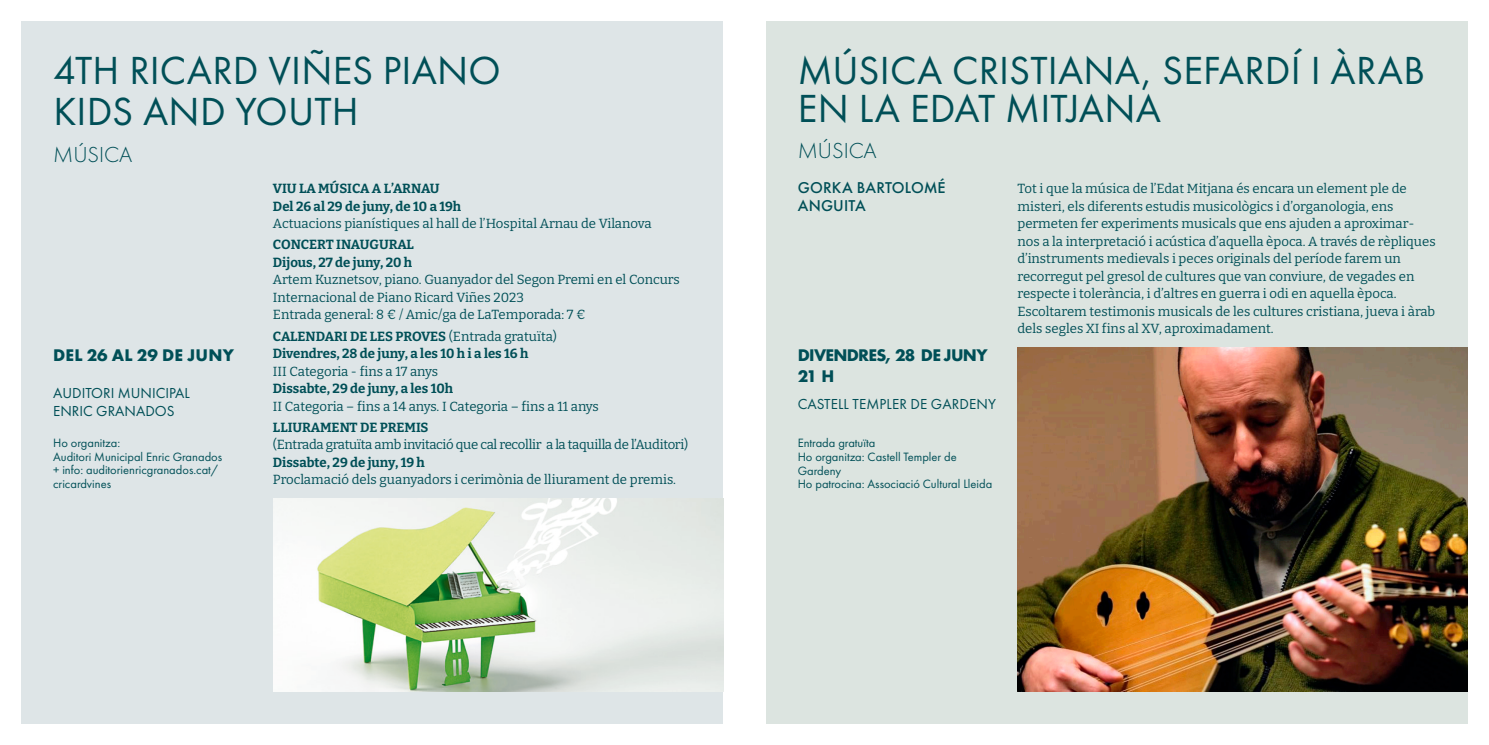
<style>
.page{position:relative;width:1489px;height:745px;background:#fff}
.page>*{position:absolute;margin:0;border:0;box-sizing:border-box;transform-origin:0 0}
.TITOL1{font:40.62px/37.5px "Futura PT";letter-spacing:.005em;color:#004f57}
.subtitol{font:300 22.5px "Futura PT";color:#004f57}
.DATA_23{font:700 17.5px "Futura PT";letter-spacing:-.04em;color:#004f57}
.DATA_23-2{font:700 17.5px "Futura PT";letter-spacing:.01em;color:#004f57}
.Interprets_23{font:500 16.25px/17.5px "Futura PT";letter-spacing:.01em;color:#004f57}
.INFO_23{font:15px "Futura PT";color:#004f57}
.LLOC_23{font:15px "Futura PT";letter-spacing:.01em;color:#004f57}
.TEXT{font:13.25px/17.5px "Bitter";color:#004f57}
.TEXT-2{font:700 13.25px "Bitter";color:#004f57}
.TEXT-3{font:13.25px "Bitter";letter-spacing:-.02em;color:#004f57}
.INFO_23-2{font:12.5px/13.8px "Futura PT";color:#004f57}
.s1{font-weight:400}
</style>
<div class="page">
<div style="left:0;top:0;width:755px;height:744px;background:#dee5e7"></div>
<div style="left:744px;top:0;width:744px;height:744px;background:#dce4e0"></div>
<div style="left:0;top:723px;width:765px;height:21px;background:#fff"></div>
<div style="left:744px;top:0;width:744px;height:21px;background:#fff"></div>
<div style="left:723px;top:723px;width:765px;height:21px;background:#fff"></div>
<div style="left:0;top:0;width:744px;height:21px;background:#fff"></div>
<div style="left:0;top:0;width:21px;height:744px;background:#fff"></div>
<div style="left:1467px;top:0;width:21px;height:744px;background:#fff"></div>
<div style="left:723px;top:0;width:42px;height:744px;background:#fff"></div>
<img style="left:273px;top:498px;width:450px;height:193px">
<img style="left:1017px;top:347px;width:450px;height:344px">
<p class="TITOL1" style="left:53px;top:52px;width:449px">4TH RICARD VIÑES PIANO</p>
<p class="TITOL1" style="left:53px;top:93px;width:307px">KIDS AND YOUTH</p>
<p class="subtitol" style="left:53px;top:141px;width:80px">MÚSICA</p>
<p class="DATA_23-2" style="left:53px;top:343px;width:182px">DEL 26 AL 29 DE JUNY</p>
<p class="INFO_23" style="left:53px;top:384px;width:138px">AUDITORI MUNICIPAL</p>
<p class="INFO_23" style="left:53px;top:401px;width:123px">ENRIC GRANADOS</p>
<p class="INFO_23-2" style="left:53px;top:435px;width:69px">Ho organitza:</p>
<p class="INFO_23-2" style="left:53px;top:449px;width:170px">Auditori Municipal Enric Granados</p>
<p class="INFO_23-2" style="left:53px;top:463px;width:167px">+ info: auditorienricgranados.cat/ cricardvines</p>
<p class="TEXT-2" style="left:273px;top:180px;width:168px">VIU LA MÚSICA A L’ARNAU</p>
<p class="TEXT-2" style="left:273px;top:198px;width:190px">Del 26 al 29 de juny, de 10 a 19h</p>
<p class="TEXT" style="left:273px;top:214px;width:380px">Actuacions pianístiques al hall de l’Hospital Arnau de Vilanova</p>
<p class="TEXT-2" style="left:273px;top:236px;width:142px">CONCERT INAUGURAL</p>
<p class="TEXT-2" style="left:273px;top:254px;width:141px">Dijous, 27 de juny, 20 h</p>
<p class="TEXT" style="left:273px;top:270px;width:408px">Artem Kuznetsov, piano. Guanyador del Segon Premi en el Concurs<br>Internacional de Piano Ricard Viñes 2023</p>
<p class="TEXT" style="left:273px;top:305px;width:314px">Entrada general: 8 € / Amic/ga de LaTemporada: 7 €</p>
<p class="TEXT-2" style="left:273px;top:327px;width:285px">CALENDARI DE LES PROVES <span class="s1">(Entrada gratuïta)</span></p>
<p class="TEXT-2" style="left:273px;top:345px;width:257px">Divendres, 28 de juny, a les 10 h i a les 16 h</p>
<p class="TEXT" style="left:273px;top:361px;width:167px">III Categoria - fins a 17 anys</p>
<p class="TEXT-2" style="left:273px;top:380px;width:182px">Dissabte, 29 de juny, a les 10h</p>
<p class="TEXT" style="left:273px;top:396px;width:327px">II Categoria – fins a 14 anys. I Categoria – fins a 11 anys</p>
<p class="TEXT-2" style="left:273px;top:418px;width:157px">LLIURAMENT DE PREMIS</p>
<p class="TEXT-3" style="left:273px;top:436px;width:416px">(Entrada gratuïta amb invitació que cal recollir a la taquilla de l’Auditori)</p>
<p class="TEXT-2" style="left:273px;top:453px;width:153px">Dissabte, 29 de juny, 19 h</p>
<p class="TEXT" style="left:273px;top:470px;width:404px">Proclamació dels guanyadors i cerimònia de lliurament de premis.</p>
<p class="TITOL1" style="left:797px;top:52px;width:628px">MÚSICA CRISTIANA, SEFARDÍ I ÀRAB<br>EN LA EDAT MITJANA</p>
<p class="subtitol" style="left:797px;top:138px;width:80px">MÚSICA</p>
<p class="Interprets_23" style="left:797px;top:179px;width:149px">GORKA BARTOLOMÉ<br>ANGUITA</p>
<p class="TEXT" style="left:1017px;top:179px;width:419px">Tot i que la música de l’Edat Mitjana és encara un element ple de misteri, els diferents estudis musicològics i d’organologia, ens permeten fer experiments musicals que ens ajuden a aproximar&shy;nos a la interpretació i acústica d’aquella època. A través de rèpliques d’instruments medievals i peces originals del període farem un recorregut pel gresol de cultures que van conviure, de vegades en respecte i tolerància, i d’altres en guerra i odi en aquella època.<br>Escoltarem testimonis musicals de les cultures cristiana, jueva i àrab dels segles XI fins al XV, aproximadament.</p>
<p class="DATA_23" style="left:797px;top:343px;width:191px">DIVENDRES, 28 DE JUNY</p>
<p class="DATA_23" style="left:797px;top:364px;width:38px">21 H</p>
<p class="LLOC_23" style="left:797px;top:394px;width:200px">CASTELL TEMPLER DE GARDENY</p>
<p class="INFO_23-2" style="left:797px;top:435px;width:79px">Entrada gratuïta</p>
<p class="INFO_23-2" style="left:797px;top:449px;width:161px">Ho organitza: Castell Templer de<br>Gardeny</p>
<p class="INFO_23-2" style="left:797px;top:477px;width:196px">Ho patrocina: Associació Cultural Lleida</p>
</div>
